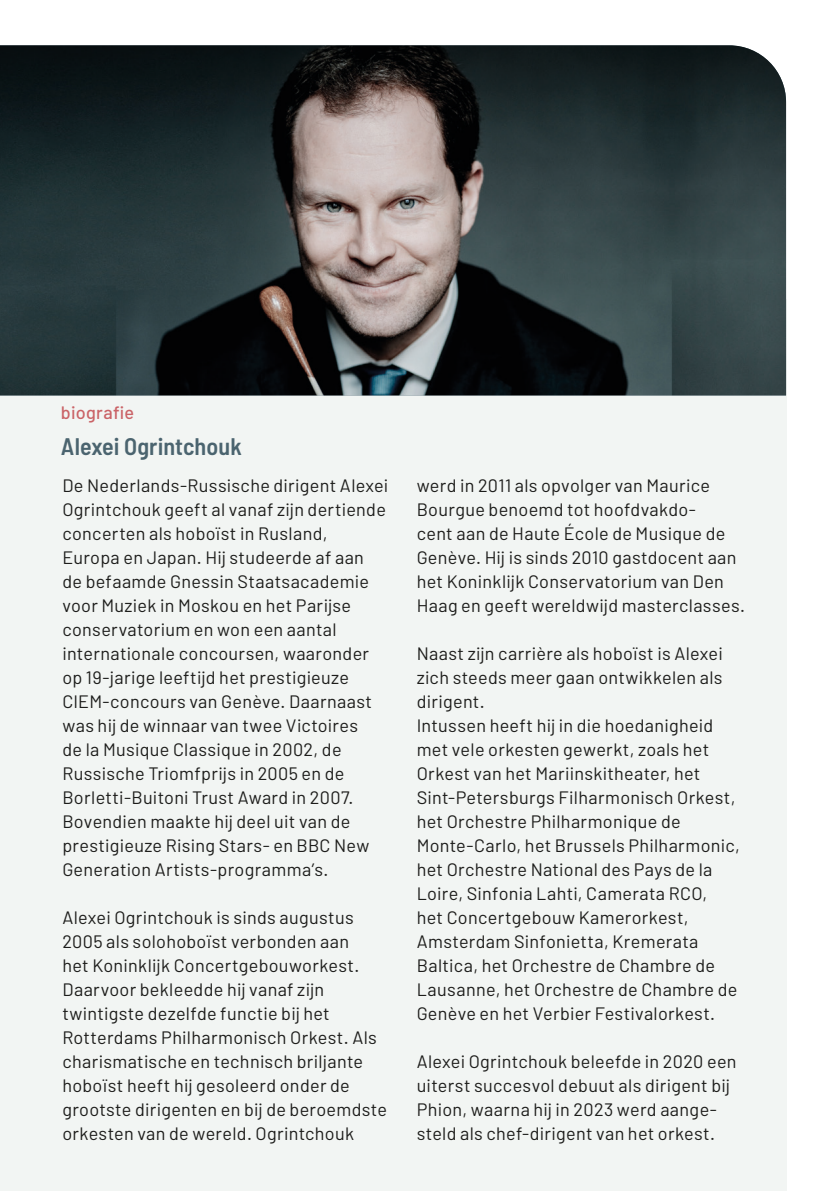
<style>
.page{position:relative;width:840px;height:1191px;background:#fff}
.page>*{position:absolute;margin:0;border:0;box-sizing:border-box;transform-origin:0 0}
.t1{font:600 semi-condensed 24px "Barlow";letter-spacing:.005em;color:#4b646f}
.Bio{font:18px/24px "Barlow";letter-spacing:.015em;color:#1d1d1b}
.t2{font:500 18px "Barlow";letter-spacing:.02em;color:#ca6367}
</style>
<div class="page">
<div style="left:0;top:299px;width:785px;height:892px;background:#f2f5f3"></div>
<img style="left:0;top:45px;width:785px;height:350px">
<p class="t2" style="left:61px;top:402px;width:75px">biografie</p>
<p class="t1" style="left:61px;top:432px;width:182px">Alexei Ogrintchouk</p>
<p class="Bio" style="left:62px;top:473px;width:327px">De Nederlands-Russische dirigent Alexei Ogrintchouk geeft al vanaf zijn dertiende concerten als hoboïst in Rusland, Europa en Japan. Hij studeerde af aan<br>de befaamde Gnessin Staatsacademie voor Muziek in Moskou en het Parijse conservatorium en won een aantal internationale concoursen, waaronder op 19-jarige leeftijd het prestigieuze CIEM-concours van Genève. Daarnaast was hij de winnaar van twee Victoires<br>de la Musique Classique in 2002, de Russische Triomfprijs in 2005 en de Borletti-Buitoni Trust Award in 2007.<br>Bovendien maakte hij deel uit van de prestigieuze Rising Stars- en BBC New Generation Artists-programma’s.</p>
<p class="Bio" style="left:62px;top:905px;width:326px">Alexei Ogrintchouk is sinds augustus 2005 als solohoboïst verbonden aan<br>het Koninklijk Concertgebouworkest.<br>Daarvoor bekleedde hij vanaf zijn twintigste dezelfde functie bij het Rotterdams Philharmonisch Orkest. Als charismatische en technisch briljante hoboïst heeft hij gesoleerd onder de grootste dirigenten en bij de beroemdste orkesten van de wereld. Ogrintchouk</p>
<p class="Bio" style="left:416px;top:473px;width:329px">werd in 2011 als opvolger van Maurice Bourgue benoemd tot hoofdvakdo-<br>cent aan de Haute École de Musique de Genève. Hij is sinds 2010 gastdocent aan het Koninklijk Conservatorium van Den Haag en geeft wereldwijd masterclasses.</p>
<p class="Bio" style="left:416px;top:641px;width:307px;text-align:justify">Naast zijn carrière als hoboïst is Alexei zich steeds meer gaan ontwikkelen als dirigent.</p>
<p class="Bio" style="left:416px;top:713px;width:324px">Intussen heeft hij in die hoedanigheid met vele orkesten gewerkt, zoals het Orkest van het Mariinskitheater, het Sint-Petersburgs Filharmonisch Orkest, het Orchestre Philharmonique de Monte-Carlo, het Brussels Philharmonic, het Orchestre National des Pays de la Loire, Sinfonia Lahti, Camerata RCO,<br>het Concertgebouw Kamerorkest, Amsterdam Sinfonietta, Kremerata Baltica, het Orchestre de Chambre de Lausanne, het Orchestre de Chambre de Genève en het Verbier Festivalorkest.</p>
<p class="Bio" style="left:416px;top:1049px;width:321px">Alexei Ogrintchouk beleefde in 2020 een uiterst succesvol debuut als dirigent bij Phion, waarna hij in 2023 werd aange&shy;steld als chef-dirigent van het orkest.</p>
</div>
